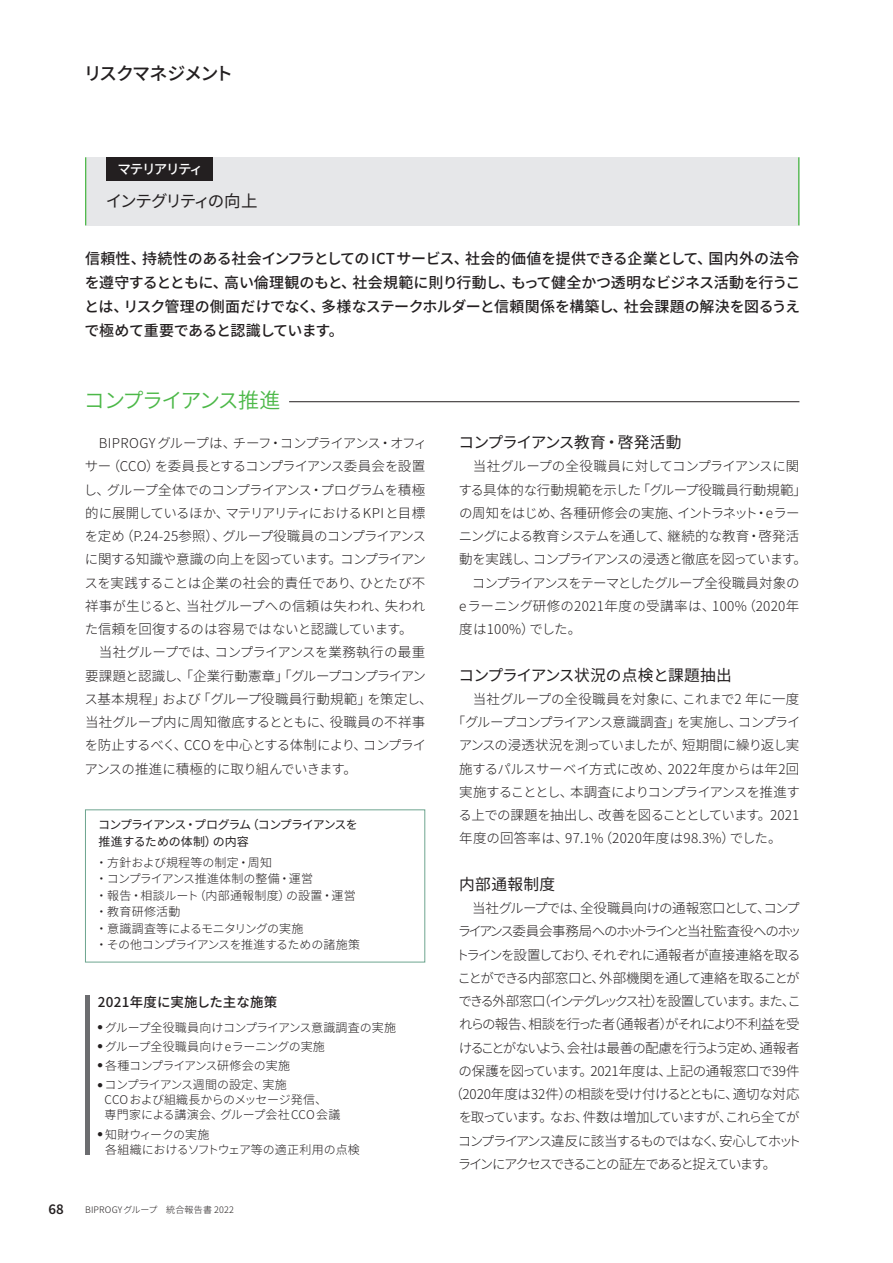
<style>
.page{position:relative;width:893px;height:1263px;background:#fff}
.page>*{position:absolute;margin:0;border:0;box-sizing:border-box;transform-origin:0 0}
.t1{font:600 21px "Noto Sans CJ Kjp";letter-spacing:-.08em;color:#4cb848}
.t2{font:500 18px "Noto Sans CJ Kjp";letter-spacing:-.085em;color:#231f20}
.t3{font:16.5px "Noto Sans CJ Kjp";letter-spacing:-.12em;color:#231f20}
.t4{font:15.75px "Noto Sans CJ Kjp";letter-spacing:-.02em;color:#231f20}
.t5{font:15.75px "Noto Sans CJ Kjp";letter-spacing:-.055em;color:#231f20}
.t6{font:500 15px/24px "Noto Sans CJ Kjp";letter-spacing:-.025em;color:#231f20;text-align:justify}
.t7{font:600 15px "Source Sans Pro";color:#231f20}
.t8{font:300 13.5px/23.2px "Noto Sans CJ Kjp";letter-spacing:-.04em;color:#231f20}
.t9{font:300 13.5px "Noto Sans CJ Kjp";letter-spacing:-.105em;color:#231f20}
.t10{font:300 13.5px "Noto Sans CJ Kjp";letter-spacing:-.075em;color:#231f20}
.t11{font:300 13.5px "Noto Sans CJ Kjp";letter-spacing:-.065em;color:#231f20}
.t12{font:300 13.5px "Noto Sans CJ Kjp";letter-spacing:.02em;color:#231f20}
.t13{font:300 13.5px "Noto Sans CJ Kjp";letter-spacing:-.15em;color:#231f20}
.t14{font:300 13.5px "Noto Sans CJ Kjp";letter-spacing:-.02em;color:#231f20}
.t15{font:300 13.5px "Noto Sans CJ Kjp";letter-spacing:-.06em;color:#231f20}
.t16{font:300 13.5px "Noto Sans CJ Kjp";letter-spacing:-.11em;color:#231f20}
.t17{font:300 13.5px "Noto Sans CJ Kjp";letter-spacing:-.085em;color:#231f20}
.t18{font:300 13.5px "Noto Sans CJ Kjp";letter-spacing:.005em;color:#231f20}
.t19{font:300 13.5px "Noto Sans CJ Kjp";letter-spacing:-.08em;color:#231f20}
.t20{font:300 13.5px "Noto Sans CJ Kjp";letter-spacing:-.07em;color:#231f20}
.t21{font:300 13.5px "Noto Sans CJ Kjp";letter-spacing:-.13em;color:#231f20}
.t22{font:300 13.5px "Noto Sans CJ Kjp";color:#231f20}
.t23{font:500 13.5px "Noto Sans CJ Kjp";letter-spacing:.02em;color:#231f20}
.t24{font:500 13.5px "Noto Sans CJ Kjp";letter-spacing:-.115em;color:#fff}
.t25{font:300 12px/16.5px "Noto Sans CJ Kjp";letter-spacing:-.005em;color:#231f20}
.t26{font:12px/16.5px "Noto Sans CJ Kjp";letter-spacing:-.07em;color:#231f20}
.t27{font:300 12px "Noto Sans CJ Kjp";letter-spacing:-.03em;color:#231f20}
.t28{font:300 9px "Noto Sans CJ Kjp";letter-spacing:.02em;color:#231f20}
</style>
<div class="page">
<div style="left:85px;top:157px;width:714px;height:68px;background:#e6e7e9"></div>
<hr style="left:85px;top:157px;width:1px;height:68px;background:#4cb848">
<hr style="left:85px;top:401px;width:714px;height:1px;background:#231f20">
<hr style="left:85px;top:400px;width:204px;height:4px;background:#fff">
<div style="left:106px;top:157px;width:107px;height:24px;background:#231f20"></div>
<hr style="left:85px;top:995px;width:4px;height:159px;background:#6c6d70">
<div style="left:85px;top:809px;width:340px;height:153px;border:1px solid #6ea58f"></div>
<hr style="left:798px;top:157px;width:1px;height:68px;background:#4cb848">
<h2 class="t2" style="left:84px;top:63px;width:151px">リスクマネジメント</h2>
<p class="t24" style="left:117px;top:162px;width:87px">マテリアリティ</p>
<p class="t3" style="left:106px;top:191px;width:153px">インテグリティの向上</p>
<p class="t6" style="left:85px;top:247px;width:717px">信頼性、持続性のある社会インフラとしての ICTサービス、社会的価値を提供できる企業として、国内外の法令を遵守するとともに、高い倫理観のもと、社会規範に則り行動し、もって健全かつ透明なビジネス活動を行うことは、リスク管理の側面だけでなく、多様なステークホルダーと信頼関係を構築し、社会課題の解決を図るうえで極めて重要であると認識しています。</p>
<h1 class="t1" style="left:84px;top:389px;width:198px">コンプライアンス推進</h1>
<p class="t8" style="left:84px;top:432px;width:350px">　BIPROGY グループは、チーフ・コンプライアンス・オフィサー（CCO）を委員長とするコンプライアンス委員会を設置し、グループ全体でのコンプライアンス・プログラムを積極的に展開しているほか、マテリアリティにおけるKPIと目標を定め（P.24-25参照）、グループ役職員のコンプライアンスに関する知識や意識の向上を図っています。コンプライアンスを実践することは企業の社会的責任であり、ひとたび不祥事が生じると、当社グループへの信頼は失われ、失われた信頼を回復するのは容易ではないと認識しています。<br>　当社グループでは、コンプライアンスを業務執行の最重要課題と認識し、「企業行動憲章」「グループコンプライアンス基本規程」および「グループ役職員行動規範」を策定し、当社グループ内に周知徹底するとともに、役職員の不祥事を防止するべく、CCO を中心とする体制により、コンプライアンスの推進に積極的に取り組んでいきます。</p>
<p class="t5" style="left:458px;top:433px;width:225px">コンプライアンス教育・啓発活動</p>
<p class="t8" style="left:458px;top:455px;width:350px">　当社グループの全役職員に対してコンプライアンスに関する具体的な行動規範を示した「グループ役職員行動規範」の周知をはじめ、各種研修会の実施、イントラネット・eラーニングによる教育システムを通して、継続的な教育・啓発活動を実践し、コンプライアンスの浸透と徹底を図っています。　コンプライアンスをテーマとしたグループ全役職員対象のeラーニング研修の2021年度の受講率は、100%（2020年度は100%）でした。</p>
<p class="t4" style="left:458px;top:666px;width:275px">コンプライアンス状況の点検と課題抽出</p>
<p class="t22" style="left:459px;top:691px;width:342px">　当社グループの全役職員を対象に、これまで2 年に一度</p>
<p class="t10" style="left:452px;top:714px;width:350px">「グループコンプライアンス意識調査」を実施し、コンプライ</p>
<p class="t11" style="left:459px;top:738px;width:342px">アンスの浸透状況を測っていましたが、短期間に繰り返し実</p>
<p class="t18" style="left:459px;top:761px;width:342px">施するパルスサーベイ方式に改め、2022年度からは年2回</p>
<p class="t20" style="left:459px;top:784px;width:342px">実施することとし、本調査によりコンプライアンスを推進す</p>
<p class="t15" style="left:459px;top:807px;width:342px">る上での課題を抽出し、改善を図ることとしています。2021</p>
<p class="t12" style="left:459px;top:831px;width:324px">年度の回答率は、97.1%（2020年度は98.3%）でした。</p>
<p class="t4" style="left:459px;top:875px;width:98px">内部通報制度</p>
<p class="t8" style="left:459px;top:897px;width:342px">　当社グループでは、全役職員向けの通報窓口として、コンプ</p>
<p class="t16" style="left:458px;top:924px;width:345px">ライアンス委員会事務局へのホットラインと当社監査役へのホッ</p>
<p class="t11" style="left:456px;top:947px;width:346px">トラインを設置しており、それぞれに通報者が直接連絡を取る</p>
<p class="t19" style="left:458px;top:970px;width:344px">ことができる内部窓口と、外部機関を通して連絡を取ることが</p>
<p class="t13" style="left:458px;top:993px;width:344px">できる外部窓口（インテグレックス社）を設置しています。また、こ</p>
<p class="t10" style="left:459px;top:1017px;width:342px">れらの報告、相談を行った者（通報者）がそれにより不利益を受</p>
<p class="t17" style="left:459px;top:1040px;width:342px">けることがないよう、会社は最善の配慮を行うよう定め、通報者</p>
<p class="t14" style="left:459px;top:1063px;width:342px">の保護を図っています。2021年度は、上記の通報窓口で39件</p>
<p class="t8" style="left:449px;top:1083px;width:352px">（2020年度は32件）の相談を受け付けるとともに、適切な対応</p>
<p class="t9" style="left:459px;top:1110px;width:343px">を取っています。なお、件数は増加していますが、これら全てが</p>
<p class="t9" style="left:458px;top:1133px;width:345px">コンプライアンス違反に該当するものではなく、安心してホット</p>
<p class="t21" style="left:458px;top:1156px;width:320px">ラインにアクセスできることの証左であると捉えています。</p>
<p class="t26" style="left:98px;top:817px;width:261px">コンプライアンス・プログラム（コンプライアンスを推進するための体制）の内容</p>
<p class="t25" style="left:96px;top:854px;width:266px">・ 方針および規程等の制定・周知<br>・ コンプライアンス推進体制の整備・運営<br>・ 報告・相談ルート（内部通報制度）の設置・運営・ 教育研修活動<br>・ 意識調査等によるモニタリングの実施<br>・ その他コンプライアンスを推進するための諸施策</p>
<p class="t23" style="left:98px;top:995px;width:181px">2021年度に実施した主な施策</p>
<p class="t25" style="left:98px;top:1019px;width:300px"><sup>●</sup> グループ全役職員向けコンプライアンス意識調査の実施</p>
<p class="t25" style="left:98px;top:1038px;width:229px"><sup>●</sup> グループ全役職員向けeラーニングの実施</p>
<p class="t27" style="left:98px;top:1059px;width:194px"><sup>●</sup> 各種コンプライアンス研修会の実施</p>
<p class="t25" style="left:105px;top:1078px;width:237px;line-height:15px;text-indent:-7px"><sup>●</sup> コンプライアンス週間の設定、実施<br>CCOおよび組織長からのメッセージ発信、専門家による講演会、グループ会社 CCO 会議</p>
<p class="t25" style="left:105px;top:1127px;width:256px;line-height:15px;text-indent:-7px"><sup>●</sup> 知財ウィークの実施<br>各組織におけるソフトウェア等の適正利用の点検</p>
<p class="t7" style="left:48px;top:1199px;width:17px">68</p>
<p class="t28" style="left:85px;top:1204px;width:150px">BIPROGYグループ　統合報告書 2022</p>
</div>
